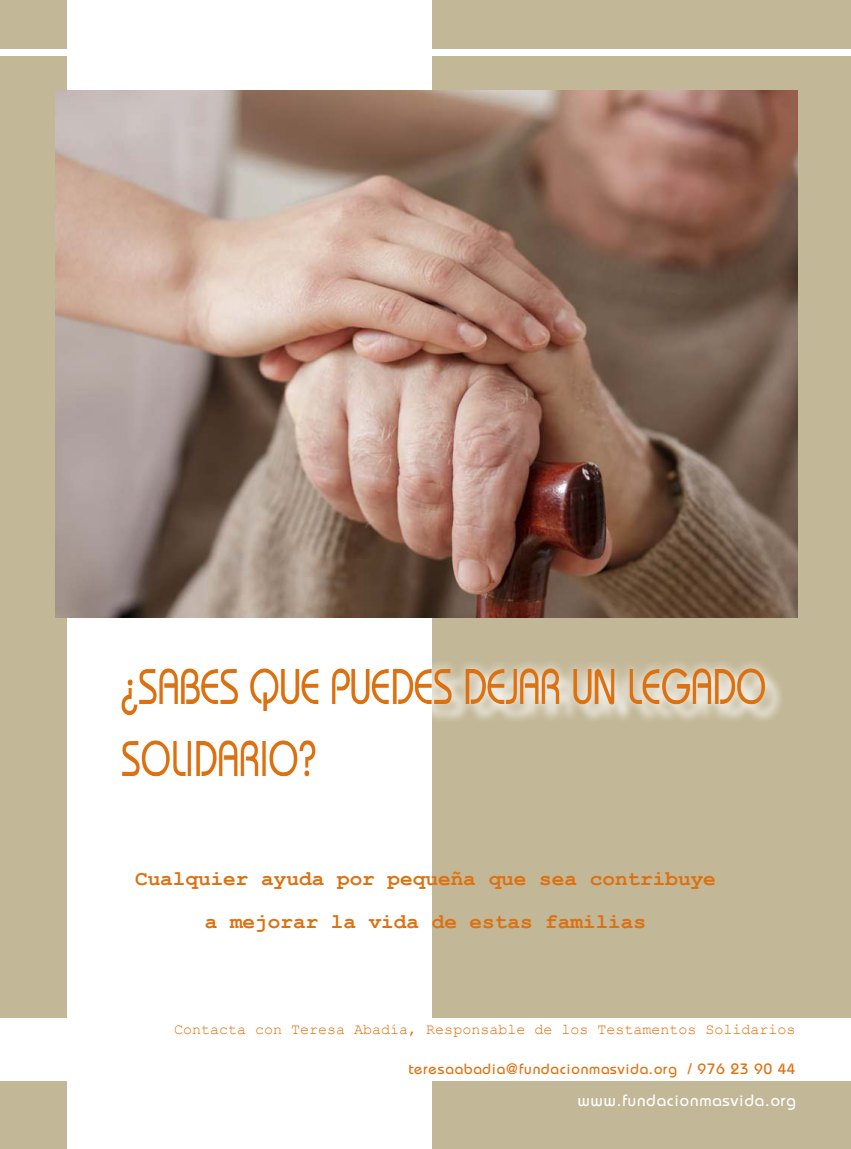
<style>
.page{position:relative;width:851px;height:1149px;background:#fff}
.page>*{position:absolute;margin:0;border:0;box-sizing:border-box;transform-origin:0 0}
.t1{font:49.95px/72px "Bauhaus";letter-spacing:-.01em;color:#dd700f;scale:.78 1}
.t2{font:700 21px/43.5px "Courier New";color:#dd700f;text-align:center}
.t3{font:16.5px "Bauhaus";letter-spacing:.06em;color:#fff}
.t4{font:15px "Courier New";color:#dd700f}
.t5{font:15px "Bauhaus";letter-spacing:.06em;color:#dd700f}
</style>
<div class="page">
<div style="left:0;top:0;width:850px;height:1148px;background:#c2b797"></div>
<div style="left:68px;top:0;width:364px;height:1148px;background:#fff"></div>
<div style="left:0;top:1018px;width:850px;height:62px;background:#fff"></div>
<div style="left:0;top:50px;width:850px;height:6px;background:#fff"></div>
<img style="left:55px;top:90px;width:742px;height:527px">
<div style="left:125px;top:671px;width:659px;height:125px;background:#fff;opacity:.95"></div>
<svg style="left:125px;top:663px;width:659px;height:126px"></svg>
<h1 class="t1" style="left:122px;top:655px;width:828px">¿SABES QUE PUEDES DEJAR UN LEGADO<br>SOLIDARIO?</h1>
<p class="t2" style="left:135px;top:858px;width:582px">Cualquier ayuda por pequeña que sea contribuye a mejorar la vida de estas familias</p>
<p class="t4" style="left:174px;top:1024px;width:622px">Contacta con Teresa Abadía, Responsable de los Testamentos Solidarios</p>
<p class="t5" style="left:408px;top:1062px;width:388px">teresaabadia@fundacionmasvida.org / 976 23 90 44</p>
<p class="t3" style="left:578px;top:1093px;width:219px">www.fundacionmasvida.org</p>
</div>
